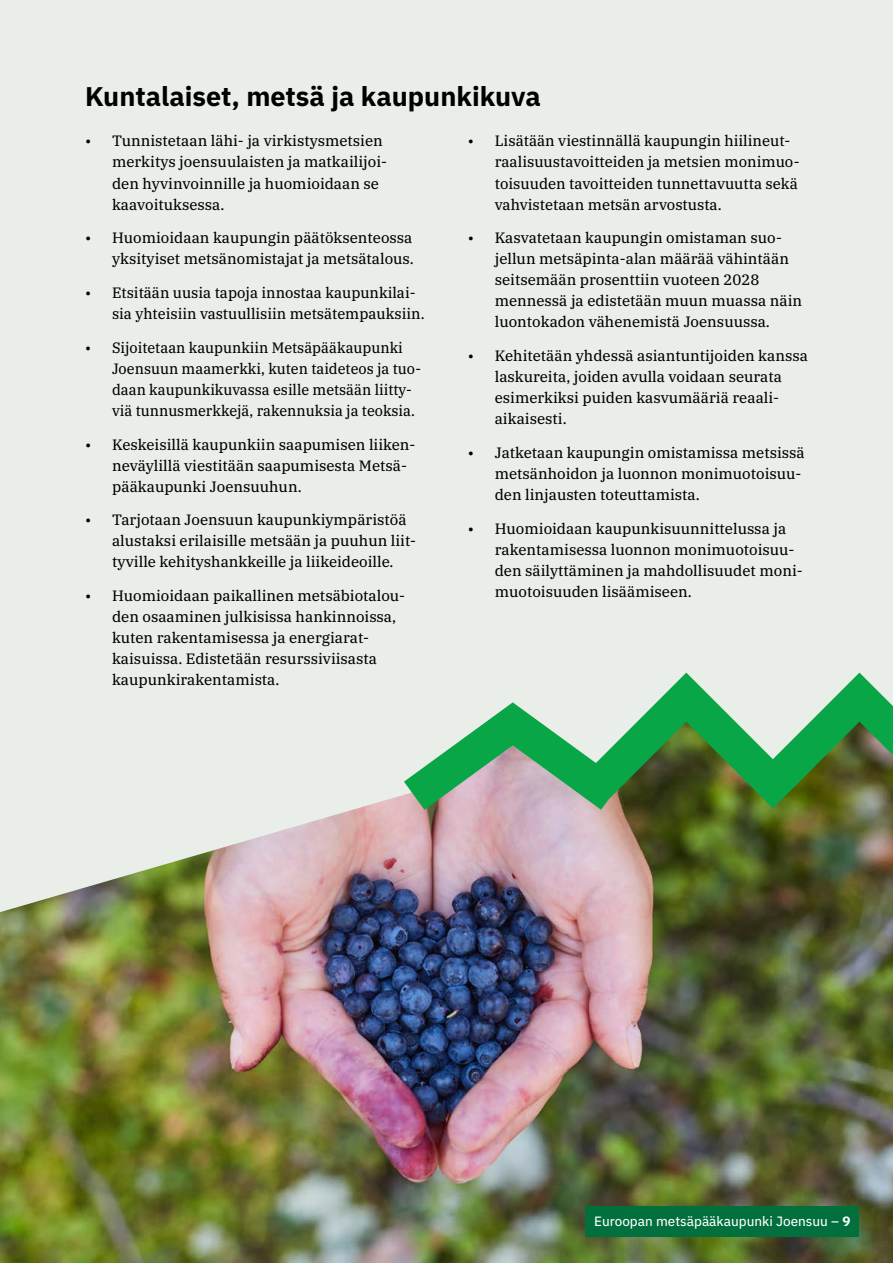
<style>
.page{position:relative;width:893px;height:1263px;background:#eaeee8}
.page>*{position:absolute;margin:0;border:0;box-sizing:border-box;transform-origin:0 0}
.t1{font:700 27px "IBM Plex Sans";color:#000}
.t2{font:15px/21px "IBM Plex Serif Text";color:#000}
.t3{font:15px/21px "IBM Plex Serif Text";color:#000;scale:.96 1}
.t4{font:13.5px "IBM Plex Sans Text";color:#fff}
.s1{font-family:"IBM Plex Sans";font-weight:700}
</style>
<div class="page">
<img style="left:0;top:795px;width:893px;height:468px">
<svg style="left:404px;top:673px;width:489px;height:137px"></svg>
<div style="left:586px;top:1207px;width:273px;height:30px;background:#02703c"></div>
<h1 class="t1" style="left:85px;top:75px;width:457px">Kuntalaiset, metsä ja kaupunkikuva</h1>
<p class="t2" style="left:112px;top:129px;width:277px;text-indent:-27px">• Tunnistetaan lähi- ja virkistysmetsien merkitys joensuulaisten ja matkailijoi&shy;den hyvinvoinnille ja huomioidaan se kaavoituksessa.</p>
<p class="t2" style="left:85px;top:226px;width:330px;text-align:right">• Huomioidaan kaupungin päätöksenteossa yksityiset metsänomistajat ja metsätalous.</p>
<p class="t2" style="left:112px;top:281px;width:314px;text-indent:-27px">• Etsitään uusia tapoja innostaa kaupunkilai&shy;sia yhteisiin vastuullisiin metsätempauksiin.</p>
<p class="t3" style="left:112px;top:336px;width:323px;text-indent:-27px">• Sijoitetaan kaupunkiin Metsäpääkaupunki Joensuun maamerkki, kuten taideteos ja tuo&shy;daan kaupunkikuvassa esille metsään liitty&shy;viä tunnusmerkkejä, rakennuksia ja teoksia.</p>
<p class="t2" style="left:112px;top:432px;width:305px;text-indent:-27px">• Keskeisillä kaupunkiin saapumisen liiken&shy;neväylillä viestitään saapumisesta Metsä&shy;pääkaupunki Joensuuhun.</p>
<p class="t2" style="left:112px;top:508px;width:305px;text-indent:-27px">• Tarjotaan Joensuun kaupunkiympäristöä alustaksi erilaisille metsään ja puuhun liit&shy;tyville kehityshankkeille ja liikeideoille.</p>
<p class="t2" style="left:112px;top:584px;width:295px;text-indent:-27px">• Huomioidaan paikallinen metsäbiotalou&shy;den osaaminen julkisissa hankinnoissa, kuten rakentamisessa ja energiarat&shy;kaisuissa. Edistetään resurssiviisasta kaupunkirakentamista.</p>
<p class="t2" style="left:495px;top:129px;width:306px;text-indent:-27px">• Lisätään viestinnällä kaupungin hiilineut&shy;raalisuustavoitteiden ja metsien monimuo&shy;toisuuden tavoitteiden tunnettavuutta sekä vahvistetaan metsän arvostusta.</p>
<p class="t2" style="left:495px;top:226px;width:309px;text-indent:-27px">• Kasvatetaan kaupungin omistaman suo&shy;jellun metsäpinta-alan määrää vähintään seitsemään prosenttiin vuoteen 2028 mennessä ja edistetään muun muassa näin luontokadon vähenemistä Joensuussa.</p>
<p class="t2" style="left:495px;top:344px;width:315px;text-indent:-27px">• Kehitetään yhdessä asiantuntijoiden kanssa laskureita, joiden avulla voidaan seurata esimerkiksi puiden kasvumääriä reaali&shy;aikaisesti.</p>
<p class="t2" style="left:495px;top:441px;width:311px;text-indent:-27px">• Jatketaan kaupungin omistamissa metsissä metsänhoidon ja luonnon monimuotoisuu&shy;den linjausten toteuttamista.</p>
<p class="t2" style="left:495px;top:516px;width:309px;text-indent:-27px">• Huomioidaan kaupunkisuunnittelussa ja rakentamisessa luonnon monimuotoisuu&shy;den säilyttäminen ja mahdollisuudet moni&shy;muotoisuuden lisäämiseen.</p>
<p class="t4" style="left:594px;top:1210px;width:258px">Euroopan metsäpääkaupunki Joensuu – <span class="s1">9</span></p>
</div>
